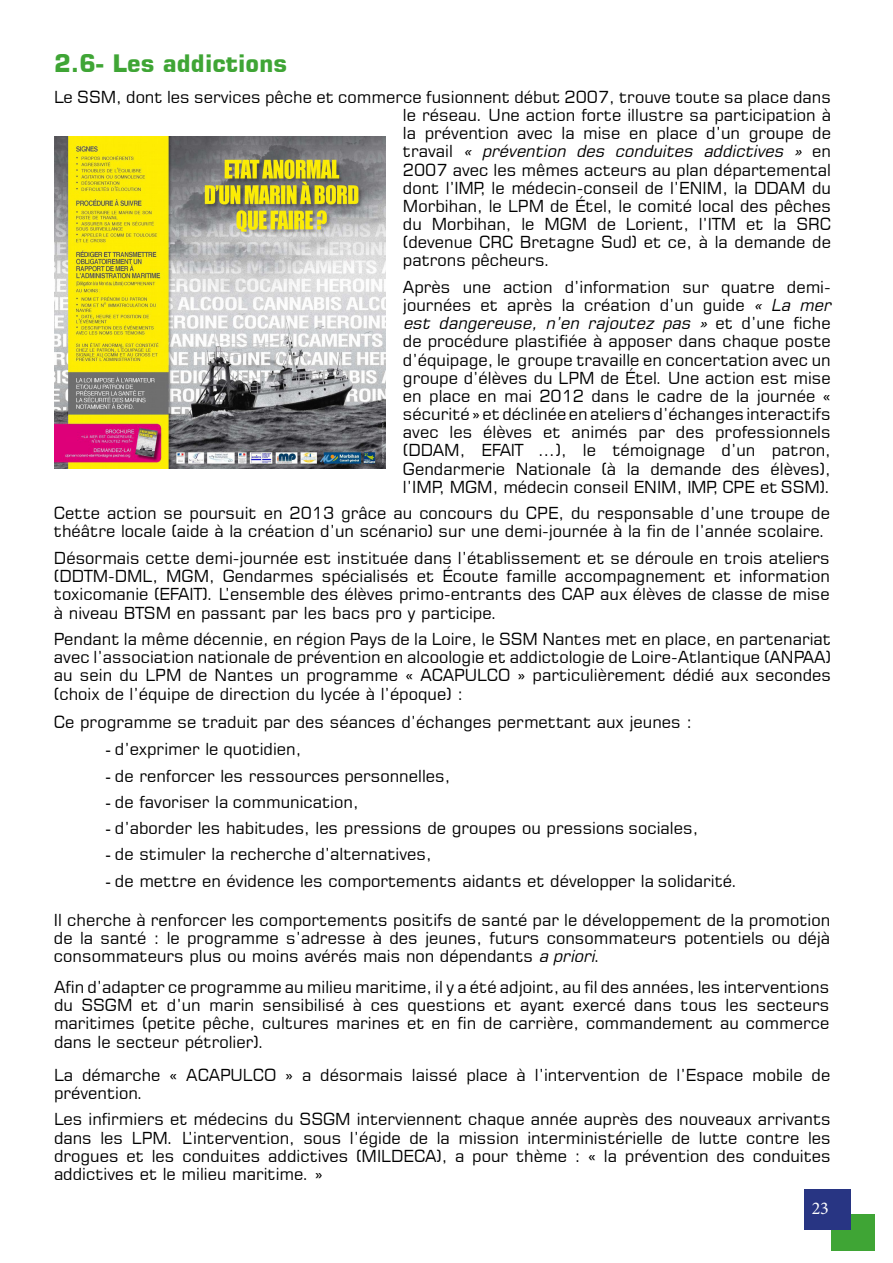
<style>
.page{position:relative;width:893px;height:1263px;background:#fff}
.page>*{position:absolute;margin:0;border:0;box-sizing:border-box;transform-origin:0 0}
.t1{font:700 24px "Square 721 BT";color:#3fa535}
.t2{font:18px "Minion Pro";color:#fff}
.t3{font:16.5px/18.1px "Square 721 BT";color:#000;text-align:justify}
.s1{font-style:italic}
.s2{font-family:"Times New Roman"}
</style>
<div class="page">
<div style="left:831px;top:1214px;width:44px;height:37px;background:#3fa535"></div>
<div style="left:804px;top:1189px;width:47px;height:41px;background:#283583"></div>
<img style="left:54px;top:136px;width:332px;height:332px">
<h1 class="t1" style="left:54px;top:49px;width:235px">2.6- Les addictions</h1>
<p class="t3" style="left:403px;top:88px;width:430px;text-indent:-349px">Le SSM, dont les services pêche et commerce fusionnent début 2007, trouve toute sa place dans le réseau. Une action forte illustre sa participation à la prévention avec la mise en place d’un groupe de t r a v a i l <span class="s1">« prévention des conduites addictives »</span> e n 2007 avec les mêmes acteurs au plan départemental dont l’IMP, le médecin-conseil de l’ENIM, la DDAM du Morbihan, le LPM de Étel, le comité local des pêches du Morbihan, le MGM de Lorient, l’ITM et la SRC (devenue CRC Bretagne Sud) et ce, à la demande de patrons pêcheurs.</p>
<p class="t3" style="left:403px;top:278px;width:434px;text-align:left">Après une action d’information sur quatre demi&shy;journées et après la création d’un guide <span class="s1">« La mer est dangereuse, n’en rajoutez pas »</span> e t d ’ u n e fi c h e de procédure plastifiée à apposer dans chaque poste d’équipage, le groupe travaille en concertation avec un groupe d’élèves du LPM de Étel. Une action est mise en place en mai 2012 dans le cadre de la journée « sécurité » et déclinée en ateliers d’échanges interactifs avec les élèves et animés par des professionnels (DDAM, EFAIT …), le témoignage d’un patron, Gendarmerie Nationale (à la demande des élèves), l’IMP, MGM, médecin conseil ENIM, IMP, CPE et SSM).</p>
<p class="t3" style="left:54px;top:504px;width:778px">Cette action se poursuit en 2013 grâce au concours du CPE, du responsable d’une troupe de théâtre locale (aide à la création d’un scénario) sur une demi-journée à la fin de l’année scolaire.</p>
<p class="t3" style="left:54px;top:549px;width:777px">Désormais cette demi-journée est instituée dans l’établissement et se déroule en trois ateliers (DDTM-DML, MGM, Gendarmes spécialisés et Écoute famille accompagnement et information toxicomanie (EFAIT). L’ensemble des élèves primo-entrants des CAP aux élèves de classe de mise à niveau BTSM en passant par les bacs pro y participe.</p>
<p class="t3" style="left:54px;top:630px;width:779px">Pendant la même décennie, en région Pays de la Loire, le SSM Nantes met en place, en partenariat avec l’association nationale de prévention en alcoologie et addictologie de Loire-Atlantique (ANPAA) au sein du LPM de Nantes un programme « ACAPULCO » particulièrement dédié aux secondes (choix de l’équipe de direction du lycée à l’époque) :</p>
<p class="t3" style="left:54px;top:713px;width:639px">Ce programme se traduit par des séances d’échanges permettant aux jeunes :</p>
<p class="t3" style="left:105px;top:739px;width:197px"><span class="s2">-</span> d’exprimer le quotidien,</p>
<p class="t3" style="left:105px;top:766px;width:346px"><span class="s2">-</span> de renforcer les ressources personnelles,</p>
<p class="t3" style="left:105px;top:793px;width:255px"><span class="s2">-</span> de favoriser la communication,</p>
<p class="t3" style="left:105px;top:818px;width:594px"><span class="s2">-</span> d’aborder les habitudes, les pressions de groupes ou pressions sociales,</p>
<p class="t3" style="left:105px;top:845px;width:328px"><span class="s2">-</span> de stimuler la recherche d’alternatives,</p>
<p class="t3" style="left:105px;top:872px;width:634px"><span class="s2">-</span> de mettre en évidence les comportements aidants et développer la solidarité.</p>
<p class="t3" style="left:54px;top:911px;width:778px">Il cherche à renforcer les comportements positifs de santé par le développement de la promotion de la santé : le programme s’adresse à des jeunes, futurs consommateurs potentiels ou déjà consommateurs plus ou moins avérés mais non dépendants <span class="s1">a priori</span>.</p>
<p class="t3" style="left:54px;top:978px;width:777px">Afin d’adapter ce programme au milieu maritime, il y a été adjoint, au fil des années, les interventions du SSGM et d’un marin sensibilisé à ces questions et ayant exercé dans tous les secteurs maritimes (petite pêche, cultures marines et en fin de carrière, commandement au commerce dans le secteur pétrolier).</p>
<p class="t3" style="left:54px;top:1065px;width:778px">La démarche « ACAPULCO » a désormais laissé place à l’intervention de l’Espace mobile de prévention.</p>
<p class="t3" style="left:54px;top:1110px;width:778px">Les infirmiers et médecins du SSGM interviennent chaque année auprès des nouveaux arrivants dans les LPM. L’intervention, sous l’égide de la mission interministérielle de lutte contre les drogues et les conduites addictives (MILDECA), a pour thème : « la prévention des conduites addictives et le milieu maritime. »</p>
<p class="t2" style="left:812px;top:1196px;width:19px">23</p>
</div>
